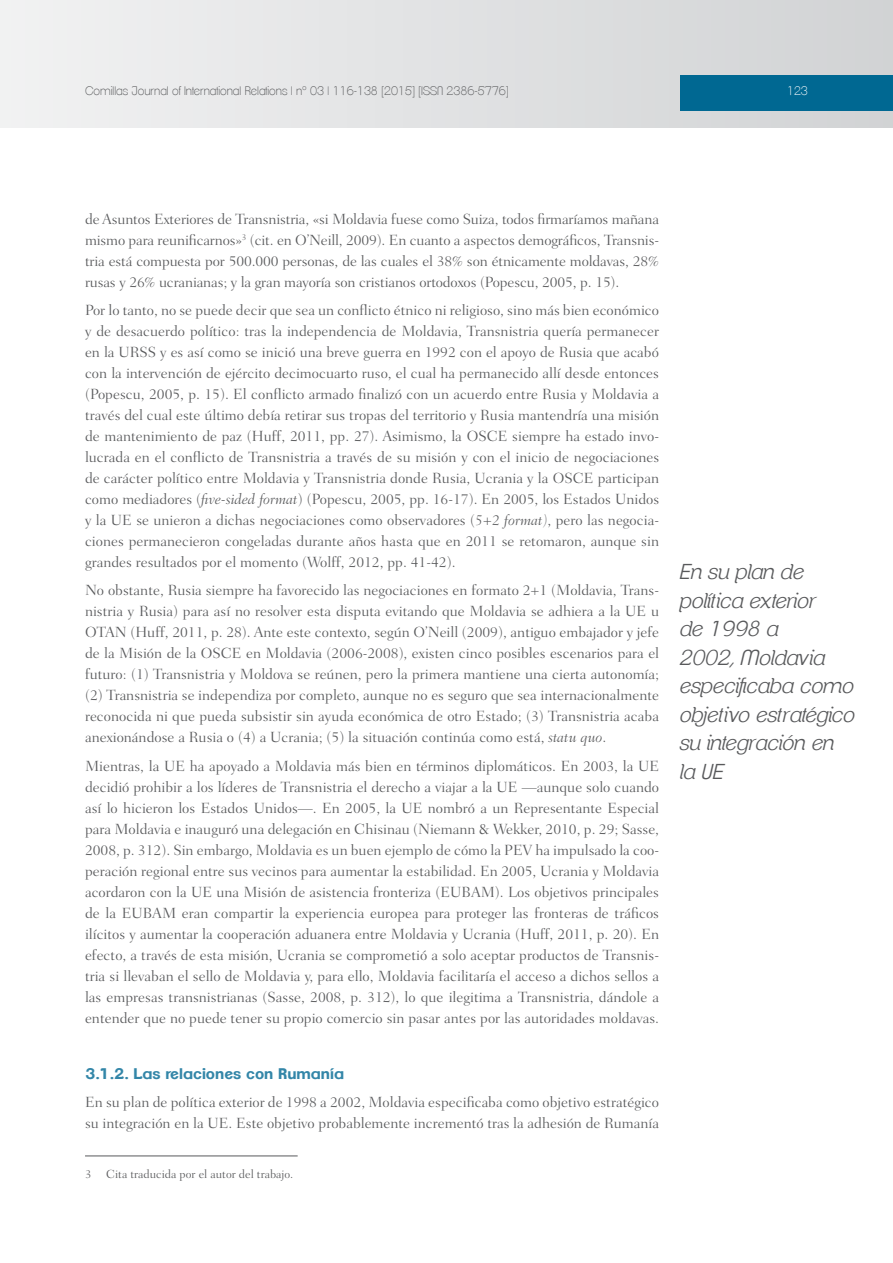
<style>
.page{position:relative;width:893px;height:1263px;background:#fff}
.page>*{position:absolute;margin:0;border:0;box-sizing:border-box;transform-origin:0 0}
.t1{font:italic 300 21px/28.5px "Clemente P Daf";color:#58595b}
.t2{font:300 15px/21px "Fairfield LH";color:#58595b;text-align:justify}
.t3{font:700 15px "Clemente P Dam";color:#3386a8}
.t4{font:200 12px "Clemente P Dac";color:#58595b}
.t5{font:300 12px "Fairfield LH";color:#58595b}
.t6{font:200 12px "Clemente P Dac";color:#fff}
.s1{font-style:italic}
</style>
<div class="page">
<div style="left:0;top:0;width:893px;height:128px;background:linear-gradient(to right,#f1f2f2,#d1d3d4)"></div>
<div style="left:680px;top:75px;width:213px;height:36px;background:#006892"></div>
<hr style="left:85px;top:1156px;width:213px;height:1px;background:#58595b">
<p class="t4" style="left:85px;top:83px;width:425px">Comillas Journal of International Relations | nº 03 | 116-138 [2015] [ISSN 2386-5776]</p>
<p class="t6" style="left:787px;top:83px;width:22px">123</p>
<p class="t2" style="left:85px;top:208px;width:575px">de Asuntos Exteriores de Transnistria, «si Moldavia fuese como Suiza, todos firmaríamos mañana mismo para reunificarnos»<sup>3</sup> (cit. en O’Neill, 2009). En cuanto a aspectos demográficos, Transnis&shy;tria está compuesta por 500.000 personas, de las cuales el 38% son étnicamente moldavas, 28% rusas y 26% ucranianas; y la gran mayoría son cristianos ortodoxos (Popescu, 2005, p. 15).</p>
<p class="t2" style="left:85px;top:300px;width:576px">Por lo tanto, no se puede decir que sea un conflicto étnico ni religioso, sino más bien económico y de desacuerdo político: tras la independencia de Moldavia, Transnistria quería permanecer en la URSS y es así como se inició una breve guerra en 1992 con el apoyo de Rusia que acabó con la intervención de ejército decimocuarto ruso, el cual ha permanecido allí desde entonces (Popescu, 2005, p. 15). El conflicto armado finalizó con un acuerdo entre Rusia y Moldavia a través del cual este último debía retirar sus tropas del territorio y Rusia mantendría una misión de mantenimiento de paz (Huff, 2011, pp. 27). Asimismo, la OSCE siempre ha estado invo&shy;lucrada en el conflicto de Transnistria a través de su misión y con el inicio de negociaciones de carácter político entre Moldavia y Transnistria donde Rusia, Ucrania y la OSCE participan como mediadores (<span class="s1">five-sided format</span>) (Popescu, 2005, pp. 16-17). En 2005, los Estados Unidos y la UE se unieron a dichas negociaciones como observadores (<span class="s1">5+2 format)</span>, pero las negocia&shy;ciones permanecieron congeladas durante años hasta que en 2011 se retomaron, aunque sin grandes resultados por el momento (Wolff, 2012, pp. 41-42).</p>
<p class="t2" style="left:85px;top:580px;width:576px">No obstante, Rusia siempre ha favorecido las negociaciones en formato 2+1 (Moldavia, Trans&shy;nistria y Rusia) para así no resolver esta disputa evitando que Moldavia se adhiera a la UE u OTAN (Huff, 2011, p. 28). Ante este contexto, según O’Neill (2009), antiguo embajador y jefe de la Misión de la OSCE en Moldavia (2006-2008), existen cinco posibles escenarios para el futuro: (1) Transnistria y Moldova se reúnen, pero la primera mantiene una cierta autonomía; (2) Transnistria se independiza por completo, aunque no es seguro que sea internacionalmente reconocida ni que pueda subsistir sin ayuda económica de otro Estado; (3) Transnistria acaba anexionándose a Rusia o (4) a Ucrania; (5) la situación continúa como está, <span class="s1">statu quo</span>.</p>
<p class="t2" style="left:85px;top:755px;width:576px">Mientras, la UE ha apoyado a Moldavia más bien en términos diplomáticos. En 2003, la UE decidió prohibir a los líderes de Transnistria el derecho a viajar a la UE —aunque solo cuando así lo hicieron los Estados Unidos—. En 2005, la UE nombró a un Representante Especial para Moldavia e inauguró una delegación en Chisinau (Niemann &amp; Wekker, 2010, p. 29; Sasse, 2008, p. 312). Sin embargo, Moldavia es un buen ejemplo de cómo la PEV ha impulsado la coo&shy;peración regional entre sus vecinos para aumentar la estabilidad. En 2005, Ucrania y Moldavia acordaron con la UE una Misión de asistencia fronteriza (EUBAM). Los objetivos principales de la EUBAM eran compartir la experiencia europea para proteger las fronteras de tráficos ilícitos y aumentar la cooperación aduanera entre Moldavia y Ucrania (Huff, 2011, p. 20). En efecto, a través de esta misión, Ucrania se comprometió a solo aceptar productos de Transnis&shy;tria si llevaban el sello de Moldavia y, para ello, Moldavia facilitaría el acceso a dichos sellos a las empresas transnistrianas (Sasse, 2008, p. 312), lo que ilegitima a Transnistria, dándole a entender que no puede tener su propio comercio sin pasar antes por las autoridades moldavas.</p>
<p class="t3" style="left:85px;top:1065px;width:261px">3.1.2. Las relaciones con Rumanía</p>
<p class="t2" style="left:85px;top:1092px;width:576px">En su plan de política exterior de 1998 a 2002, Moldavia especificaba como objetivo estratégico su integración en la UE. Este objetivo probablemente incrementó tras la adhesión de Rumanía</p>
<p class="t5" style="left:85px;top:1167px;width:8px">3</p>
<p class="t5" style="left:106px;top:1167px;width:189px">Cita traducida por el autor del trabajo.</p>
<h1 class="t1" style="left:680px;top:557px;width:177px">En su plan de política exterior<br>de 1998 a<br>2002, Moldavia especificaba como objetivo estratégico su integración en la UE</h1>
</div>
